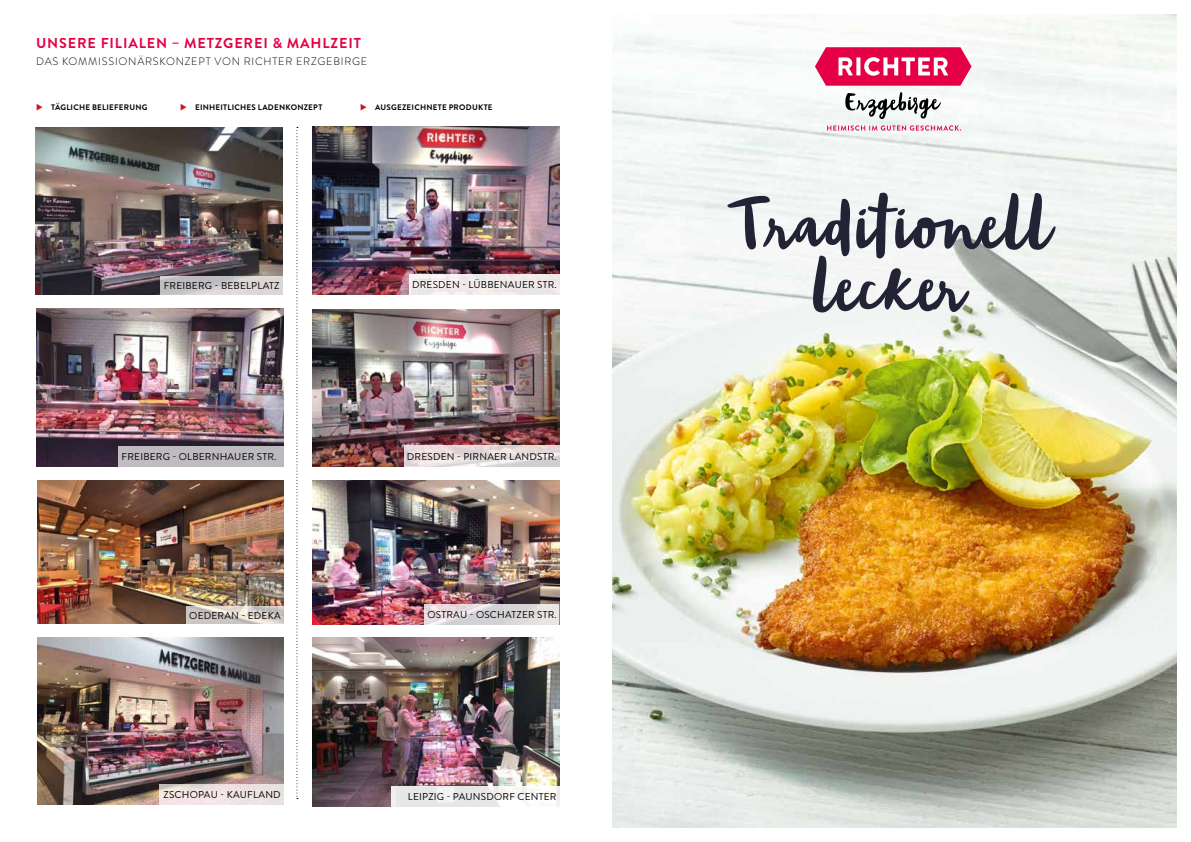
<style>
.page{position:relative;width:1191px;height:842px;background:#fff}
.page>*{position:absolute;margin:0;border:0;box-sizing:border-box;transform-origin:0 0}
.t1{font:57.8px/62.6px "Blog Script";color:#222435;text-align:center}
.t2{font:700 14.4px "Brandon Grotesque";letter-spacing:.06em;color:#e50046}
.t3{font:300 10.8px "Brandon Grotesque";letter-spacing:.07em;color:#000}
.t4{font:10px "Brandon Grotesque";letter-spacing:.02em;color:#000}
.t5{font:700 8px "Brandon Grotesque";letter-spacing:.03em;color:#000}
.s1{color:#cd171a}
</style>
<div class="page">
<img style="left:612px;top:14px;width:564px;height:814px">
<svg style="left:827px;top:125px;width:134px;height:6px"></svg>
<svg style="left:815px;top:47px;width:156px;height:39px"></svg>
<svg style="left:845px;top:92px;width:96px;height:27px"></svg>
<svg style="left:296px;top:127px;width:2px;height:672px"></svg>
<img style="left:313px;top:127px;width:246px;height:168px">
<img style="left:313px;top:310px;width:246px;height:157px">
<img style="left:313px;top:638px;width:246px;height:168px">
<img style="left:313px;top:480px;width:246px;height:145px">
<img style="left:37px;top:638px;width:247px;height:167px">
<div style="left:408px;top:274px;width:151px;height:22px;background:#f1e9ea"></div>
<div style="left:159px;top:785px;width:125px;height:20px;background:#f0e3e3"></div>
<svg style="left:403px;top:446px;width:156px;height:21px;background:#e4dadb"></svg>
<svg style="left:424px;top:604px;width:135px;height:21px;background:#dfdadc"></svg>
<div style="left:391px;top:786px;width:168px;height:21px;background:linear-gradient(to right,#e3e4e6,#fbfaf7)"></div>
<img style="left:37px;top:480px;width:247px;height:144px">
<svg style="left:186px;top:606px;width:98px;height:18px;background:#d4cec8"></svg>
<img style="left:36px;top:128px;width:246px;height:167px">
<svg style="left:160px;top:276px;width:122px;height:19px;background:#cfcacd"></svg>
<img style="left:37px;top:309px;width:246px;height:158px">
<div style="left:119px;top:447px;width:165px;height:20px;background:#bebbbf"></div>
<h2 class="t2" style="left:36px;top:33px;width:326px">UNSERE FILIALEN – METZGEREI &amp; MAHLZEIT</h2>
<p class="t3" style="left:36px;top:54px;width:333px">DAS KOMMISSIONÄRSKONZEPT VON RICHTER ERZGEBIRGE</p>
<p class="t5" style="left:36px;top:101px;width:113px"><span class="s1">◆</span> TÄGLICHE BELIEFERUNG</p>
<p class="t5" style="left:180px;top:101px;width:144px"><span class="s1">◆</span> EINHEITLICHES LADENKONZEPT</p>
<p class="t5" style="left:360px;top:101px;width:134px"><span class="s1">◆</span> AUSGEZEICHNETE PRODUKTE</p>
<p class="t4" style="left:164px;top:279px;width:117px">FREIBERG - BEBELPLATZ</p>
<p class="t4" style="left:412px;top:278px;width:146px">DRESDEN - LÜBBENAUER STR.</p>
<p class="t4" style="left:121px;top:450px;width:156px">FREIBERG - OLBERNHAUER STR.</p>
<p class="t4" style="left:407px;top:450px;width:151px">DRESDEN - PIRNAER LANDSTR.</p>
<p class="t4" style="left:189px;top:608px;width:93px">OEDERAN - EDEKA</p>
<p class="t4" style="left:427px;top:608px;width:131px">OSTRAU - OSCHATZER STR.</p>
<p class="t4" style="left:163px;top:788px;width:119px">ZSCHOPAU - KAUFLAND</p>
<p class="t4" style="left:408px;top:790px;width:150px">LEIPZIG - PAUNSDORF CENTER</p>
<h1 class="t1" style="left:727px;top:195px;width:325px">Traditionell lecker</h1>
</div>
